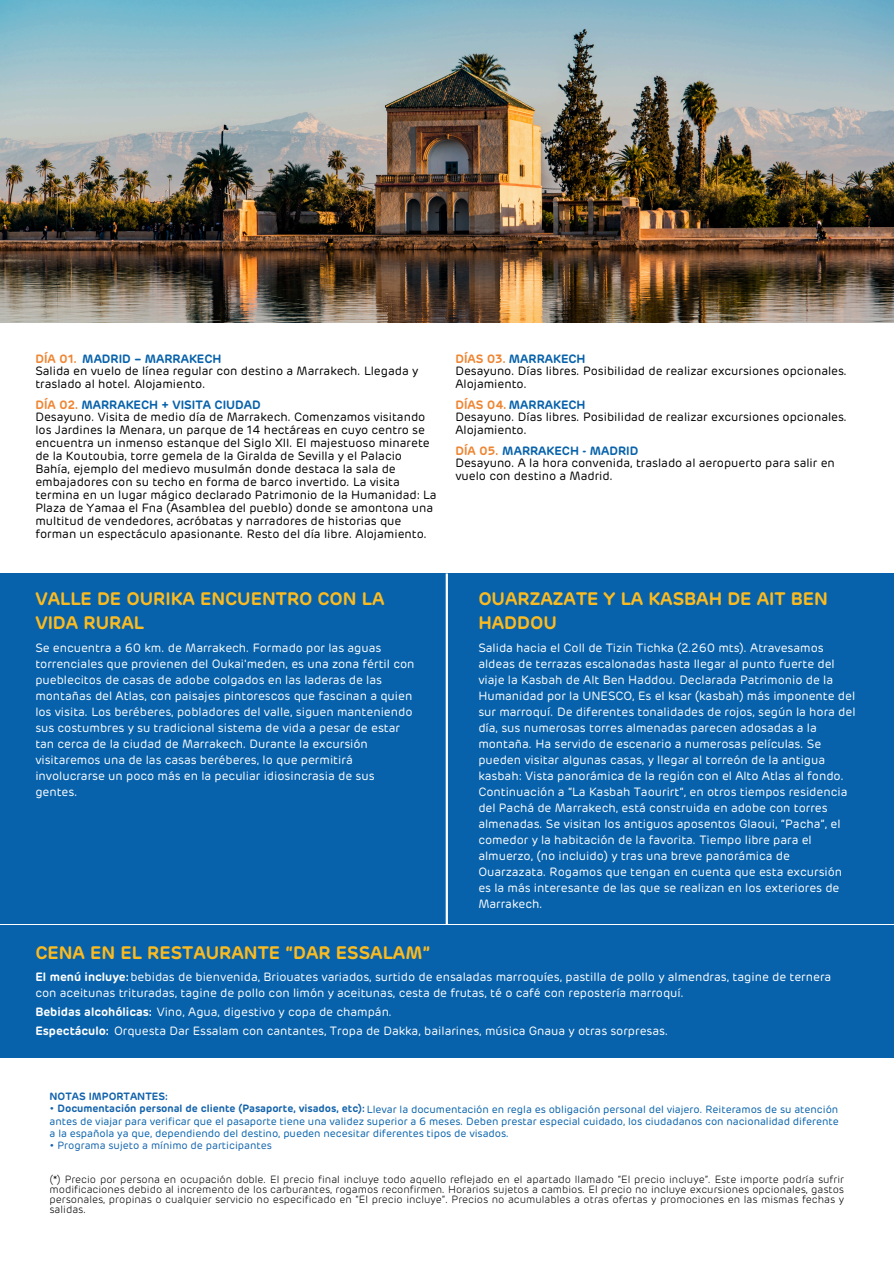
<style>
.page{position:relative;width:894px;height:1264px;background:#fff}
.page>*{position:absolute;margin:0;border:0;box-sizing:border-box;transform-origin:0 0}
.t1{font:600 18px/24.8px "Rubrik";color:#fbbb20}
.t2{font:12px/16px "Rubrik";color:#fff}
.t3{font:12px/13px "Rubrik";color:#000}
.t4{font:600 12px "Rubrik";color:#0762ab}
.t5{font:300 10.5px/10.2px "Rubrik";color:#000;text-align:justify}
.t6{font:10.5px/12.3px "Rubrik";color:#0762ab}
.t7{font:10.5px "Rubrik";color:#1363ac}
.t8{font:600 10.5px "Rubrik";color:#1363ac}
.s1{color:#ee8634}
.s2{font-weight:600}
.s3{font-weight:600;color:#1363ac}
</style>
<div class="page">
<img style="left:0;top:0;width:893px;height:322px">
<div style="left:0;top:573px;width:893px;height:351px;background:#0762ab"></div>
<hr style="left:445px;top:573px;width:3px;height:351px;background:#fff">
<div style="left:0;top:925px;width:893px;height:133px;background:#0762ab"></div>
<h2 class="t4" style="left:35px;top:353px;width:187px"><span class="s1">DÍA 01.</span> MADRID – MARRAKECH</h2>
<h3 class="t4" style="left:455px;top:353px;width:132px"><span class="s1">DÍAS 03.</span> MARRAKECH</h3>
<h2 class="t3" style="left:35px;top:365px;width:384px">Salida en vuelo de línea regular con destino a Marrakech. Llegada y traslado al hotel. Alojamiento.</h2>
<h1 class="t3" style="left:455px;top:365px;width:393px">Desayuno. Días libres. Posibilidad de realizar excursiones opcionales.<br>Alojamiento.</h1>
<h2 class="t4" style="left:35px;top:399px;width:227px"><span class="s1">DÍA 02.</span> MARRAKECH + VISITA CIUDAD</h2>
<h3 class="t4" style="left:455px;top:399px;width:132px"><span class="s1">DÍAS 04.</span> MARRAKECH</h3>
<h2 class="t3" style="left:35px;top:411px;width:402px">Desayuno. Visita de medio día de Marrakech. Comenzamos visitando los Jardines la Menara, un parque de 14 hectáreas en cuyo centro se encuentra un inmenso estanque del Siglo XII. El majestuoso minarete de la Koutoubia, torre gemela de la Giralda de Sevilla y el Palacio Bahía, ejemplo del medievo musulmán donde destaca la sala de embajadores con su techo en forma de barco invertido. La visita termina en un lugar mágico declarado Patrimonio de la Humanidad: La Plaza de Yamaa el Fna (Asamblea del pueblo) donde se amontona una multitud de vendedores, acróbatas y narradores de historias que forman un espectáculo apasionante. Resto del día libre. Alojamiento.</h2>
<h3 class="t3" style="left:455px;top:411px;width:393px">Desayuno. Días libres. Posibilidad de realizar excursiones opcionales.<br>Alojamiento.</h3>
<h1 class="t4" style="left:455px;top:445px;width:184px"><span class="s1">DÍA 05.</span> MARRAKECH - MADRID</h1>
<h3 class="t3" style="left:455px;top:457px;width:381px">Desayuno. A la hora convenida, traslado al aeropuerto para salir en vuelo con destino a Madrid.</h3>
<h3 class="t1" style="left:35px;top:587px;width:350px">VALLE DE OURIKA ENCUENTRO CON LA<br>VIDA RURAL</h3>
<h2 class="t2" style="left:35px;top:641px;width:380px">Se encuentra a 60 km. de Marrakech. Formado por las aguas torrenciales que provienen del Oukai'meden, es una zona fértil con pueblecitos de casas de adobe colgados en las laderas de las montañas del Atlas, con paisajes pintorescos que fascinan a quien los visita. Los beréberes, pobladores del valle, siguen manteniendo sus costumbres y su tradicional sistema de vida a pesar de estar tan cerca de la ciudad de Marrakech. Durante la excursión visitaremos una de las casas beréberes, lo que permitirá involucrarse un poco más en la peculiar idiosincrasia de sus gentes.</h2>
<h2 class="t1" style="left:478px;top:587px;width:351px">OUARZAZATE Y LA KASBAH DE AIT BEN<br>HADDOU</h2>
<h3 class="t2" style="left:478px;top:641px;width:378px">Salida hacia el Coll de Tizin Tichka (2.260 mts). Atravesamos aldeas de terrazas escalonadas hasta llegar al punto fuerte del viaje la Kasbah de Alt Ben Haddou. Declarada Patrimonio de la Humanidad por la UNESCO, Es el ksar (kasbah) más imponente del sur marroquí. De diferentes tonalidades de rojos, según la hora del día, sus numerosas torres almenadas parecen adosadas a la montaña. Ha servido de escenario a numerosas películas. Se pueden visitar algunas casas, y llegar al torreón de la antigua kasbah: Vista panorámica de la región con el Alto Atlas al fondo.<br>Continuación a “La Kasbah Taourirt”, en otros tiempos residencia del Pachá de Marrakech, está construida en adobe con torres almenadas. Se visitan los antiguos aposentos Glaoui, “Pacha”, el comedor y la habitación de la favorita. Tiempo libre para el almuerzo, (no incluido) y tras una breve panorámica de Ouarzazata. Rogamos que tengan en cuenta que esta excursión es la más interesante de las que se realizan en los exteriores de Marrakech.</h3>
<h3 class="t1" style="left:35px;top:941px;width:396px">CENA EN EL RESTAURANTE “DAR ESSALAM”</h3>
<h3 class="t2" style="left:35px;top:969px;width:797px"><span class="s2">El menú incluye:</span>bebidas de bienvenida, Briouates variados, surtido de ensaladas marroquíes, pastilla de pollo y almendras, tagine de ternera con aceitunas trituradas, tagine de pollo con limón y aceitunas, cesta de frutas, té o café con repostería marroquí.</h3>
<p class="t2" style="left:35px;top:1004px;width:358px"><span class="s2">Bebidas alcohólicas:</span> Vino, Agua, digestivo y copa de champán.</p>
<p class="t2" style="left:35px;top:1023px;width:634px"><span class="s2">Espectáculo:</span> Orquesta Dar Essalam con cantantes, Tropa de Dakka, bailarines, música Gnaua y otras sorpresas.</p>
<h2 class="t8" style="left:50px;top:1091px;width:120px">NOTAS IMPORTANTES:</h2>
<h2 class="t6" style="left:50px;top:1103px;width:790px"><span class="s3">• Documentación personal de cliente (Pasaporte, visados, etc):</span> Llevar la documentación en regla es obligación personal del viajero. Reiteramos de su atención</h2>
<h3 class="t6" style="left:50px;top:1115px;width:790px">antes de viajar para verificar que el pasaporte tiene una validez superior a 6 meses. Deben prestar especial cuidado, los ciudadanos con nacionalidad diferente a la española ya que, dependiendo del destino, pueden necesitar diferentes tipos de visados.</h3>
<h2 class="t7" style="left:50px;top:1140px;width:224px">• Programa sujeto a mínimo de participantes</h2>
<h2 class="t5" style="left:50px;top:1174px;width:795px">(*) Precio por persona en ocupación doble. El precio final incluye todo aquello reflejado en el apartado llamado “El precio incluye”. Este importe podría sufrir modificaciones debido al incremento de los carburantes, rogamos reconfirmen. Horarios sujetos a cambios. El precio no incluye excursiones opcionales, gastos personales, propinas o cualquier servicio no especificado en “El precio incluye”. Precios no acumulables a otras ofertas y promociones en las mismas fechas y salidas.</h2>
</div>
